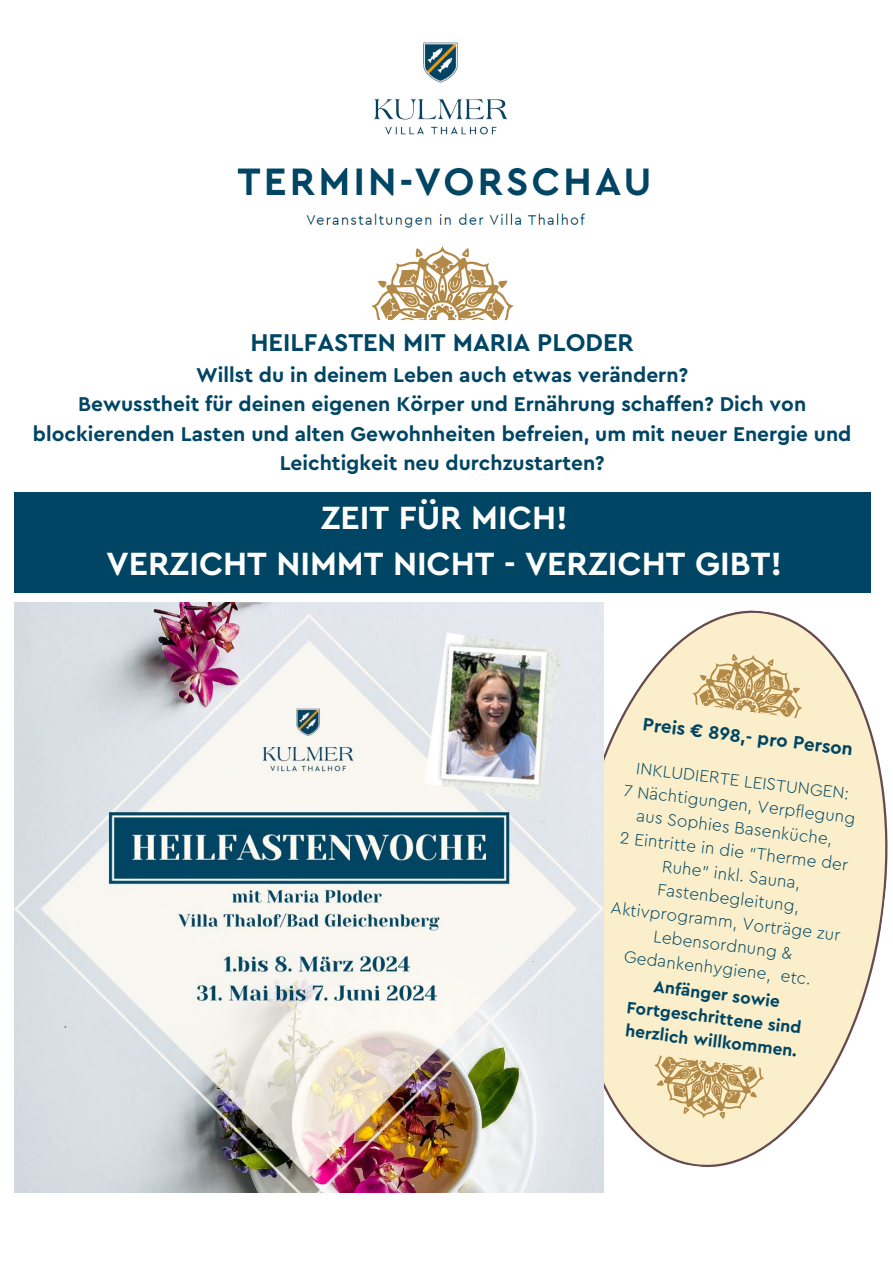
<style>
.page{position:relative;width:893px;height:1264px;background:#fff}
.page>*{position:absolute;margin:0;border:0;box-sizing:border-box;transform-origin:0 0}
.t1{font:700 33.75px "Cera PRO";color:#fff}
.t2{font:700 25.35px "Cera PRO";color:#004563}
.t3{font:700 20.85px/29.2px "Cera PRO";color:#004563;text-align:center}
.t4{font:700 18.75px "Cera PRO";color:#004563}
.t5{font:300 17.25px/23.5px "Cera PRO";color:#004563;text-align:center}
.t6{font:700 17.25px "Cera PRO";color:#004563}
</style>
<div class="page">
<img style="left:237px;top:168px;width:412px;height:60px">
<img style="left:329px;top:42px;width:227px;height:136px">
<svg style="left:603px;top:602px;width:285px;height:574px"></svg>
<div style="left:14px;top:492px;width:856px;height:100px;background:#004563"></div>
<svg style="left:648px;top:1054px;width:117px;height:70px;background:#e2cd9f"></svg>
<svg style="left:690px;top:647px;width:118px;height:72px;background:#e3cfa0"></svg>
<svg style="left:371px;top:246px;width:142px;height:74px"></svg>
<img style="left:14px;top:602px;width:589px;height:589px">
<p class="t2" style="left:250px;top:330px;width:385px">HEILFASTEN MIT MARIA PLODER</p>
<p class="t3" style="left:196px;top:361px;width:493px">Willst du in deinem Leben auch etwas verändern?</p>
<p class="t3" style="left:33px;top:390px;width:819px">Bewusstheit für deinen eigenen Körper und Ernährung schaffen? Dich von blockierenden Lasten und alten Gewohnheiten befreien, um mit neuer Energie und<br>Leichtigkeit neu durchzustarten?</p>
<p class="t1" style="left:321px;top:501px;width:248px">ZEIT FÜR MICH!</p>
<p class="t1" style="left:106px;top:547px;width:677px">VERZICHT NIMMT NICHT - VERZICHT GIBT!</p>
<p class="t4" style="left:644px;top:715px;width:213px;rotate:7deg">Preis € 898,- pro Person</p>
<p class="t5" style="left:625px;top:778px;width:234px;rotate:7deg">7 Nächtigungen, Verpflegung</p>
<p class="t5" style="left:637px;top:756px;width:216px;rotate:7deg">INKLUDIERTE LEISTUNGEN:</p>
<p class="t5" style="left:638px;top:804px;width:199px;rotate:7deg">aus Sophies Basenküche,</p>
<p class="t5" style="left:621px;top:825px;width:231px;rotate:7deg">2 Eintritte in die "Therme der<br>Ruhe" inkl. Sauna,</p>
<p class="t5" style="left:612px;top:896px;width:232px;rotate:7deg">Aktivprogramm, Vorträge zur</p>
<p class="t5" style="left:659px;top:878px;width:144px;rotate:7deg">Fastenbegleitung,</p>
<p class="t5" style="left:628px;top:921px;width:190px;rotate:7deg">Lebensordnung &amp;<br>Gedankenhygiene, etc.</p>
<p class="t6" style="left:655px;top:978px;width:128px;rotate:7deg">Anfänger sowie</p>
<p class="t6" style="left:626px;top:1022px;width:174px;rotate:7deg">herzlich willkommen.</p>
<p class="t6" style="left:627px;top:998px;width:177px;rotate:7deg">Fortgeschrittene sind</p>
</div>
